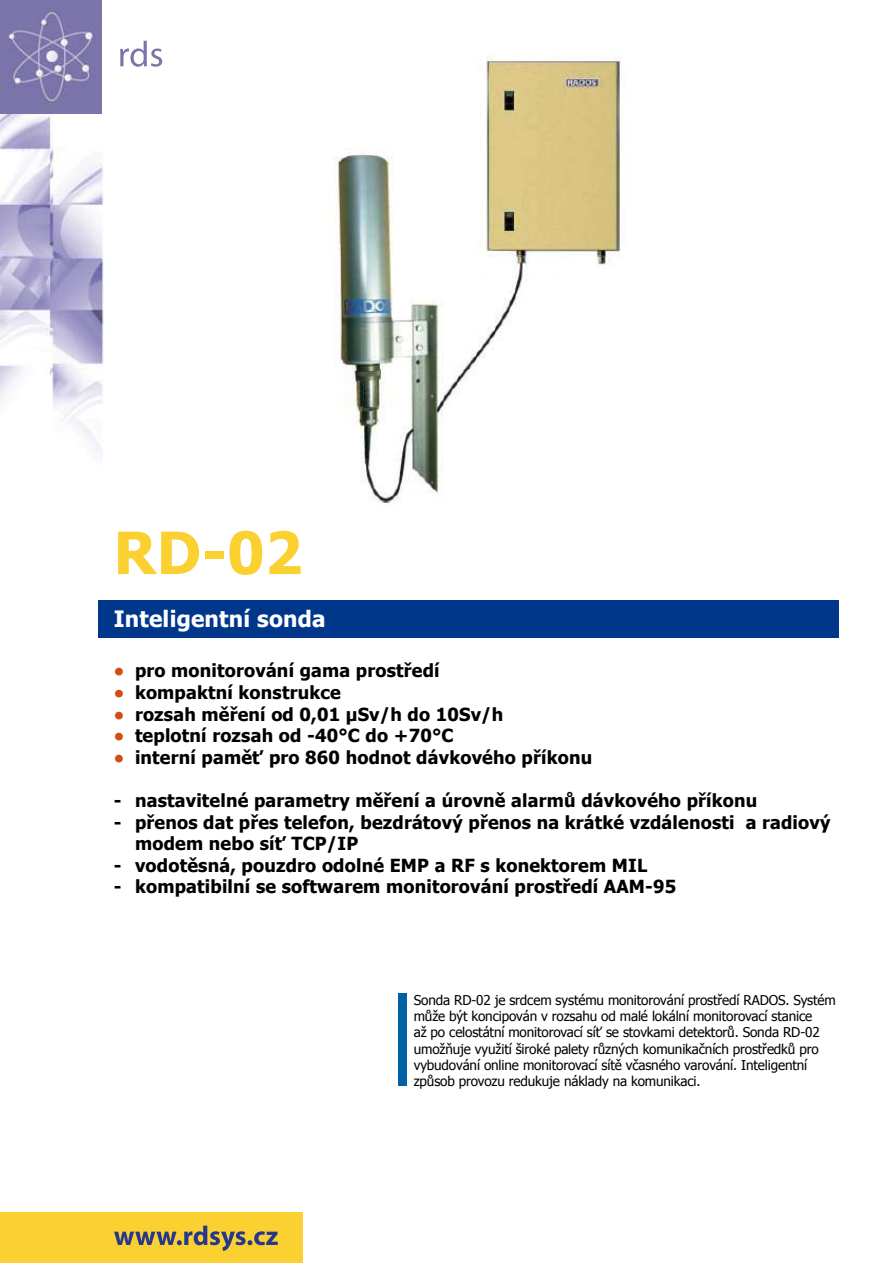
<style>
.page{position:relative;width:893px;height:1263px;background:#fff}
.page>*{position:absolute;margin:0;border:0;box-sizing:border-box;transform-origin:0 0}
.t1{font:700 58.35px "Tahoma";color:#fad130}
.t2{font:700 22.5px "Tahoma";letter-spacing:.01em;color:#fff}
.t3{font:700 18px/21.6px "Tahoma";letter-spacing:.01em;color:#000}
.t4{font:13.5px/16.2px "Tahoma";letter-spacing:-.01em;color:#000}
.s1{font-size:16.5px;color:#d44b13}
</style>
<div class="page">
<img style="left:0;top:114px;width:104px;height:341px">
<div style="left:0;top:1213px;width:302px;height:50px;background:#fad130"></div>
<svg style="left:114px;top:1225px;width:164px;height:26px"></svg>
<img style="left:1px;top:1px;width:101px;height:113px">
<svg style="left:120px;top:41px;width:43px;height:26px"></svg>
<div style="left:99px;top:601px;width:740px;height:37px;background:#00378b"></div>
<div style="left:398px;top:994px;width:9px;height:92px;background:#0062a6"></div>
<img style="left:327px;top:56px;width:297px;height:447px">
<h1 class="t1" style="left:114px;top:512px;width:190px">RD-02</h1>
<p class="t2" style="left:114px;top:603px;width:213px">Inteligentní sonda</p>
<p class="t3" style="left:114px;top:659px;width:327px"><span class="s1">•</span> pro monitorování gama prostředí</p>
<p class="t3" style="left:114px;top:680px;width:229px"><span class="s1">•</span> kompaktní konstrukce</p>
<p class="t3" style="left:114px;top:702px;width:391px"><span class="s1">•</span> rozsah měření od 0,01 μSv/h do 10Sv/h</p>
<p class="t3" style="left:114px;top:724px;width:341px"><span class="s1">•</span> teplotní rozsah od -40°C do +70°C</p>
<p class="t3" style="left:114px;top:745px;width:480px"><span class="s1">•</span> interní paměť pro 860 hodnot dávkového příkonu</p>
<p class="t3" style="left:114px;top:788px;width:645px">- nastavitelné parametry měření a úrovně alarmů dávkového příkonu</p>
<p class="t3" style="left:135px;top:810px;width:697px;text-indent:-21px">- přenos dat přes telefon, bezdrátový přenos na krátké vzdálenosti a radiový modem nebo síť TCP/IP</p>
<p class="t3" style="left:114px;top:853px;width:535px">- vodotěsná, pouzdro odolné EMP a RF s konektorem MIL</p>
<p class="t3" style="left:114px;top:875px;width:564px">- kompatibilní se softwarem monitorování prostředí AAM-95</p>
<p class="t4" style="left:414px;top:991px;width:424px">Sonda RD-02 je srdcem systému monitorování prostředí RADOS. Systém může být koncipován v rozsahu od malé lokální monitorovací stanice<br>až po celostátní monitorovací síť se stovkami detektorů. Sonda RD-02 umožňuje využití široké palety různých komunikačních prostředků pro vybudování online monitorovací sítě včasného varování. Inteligentní způsob provozu redukuje náklady na komunikaci.</p>
</div>
